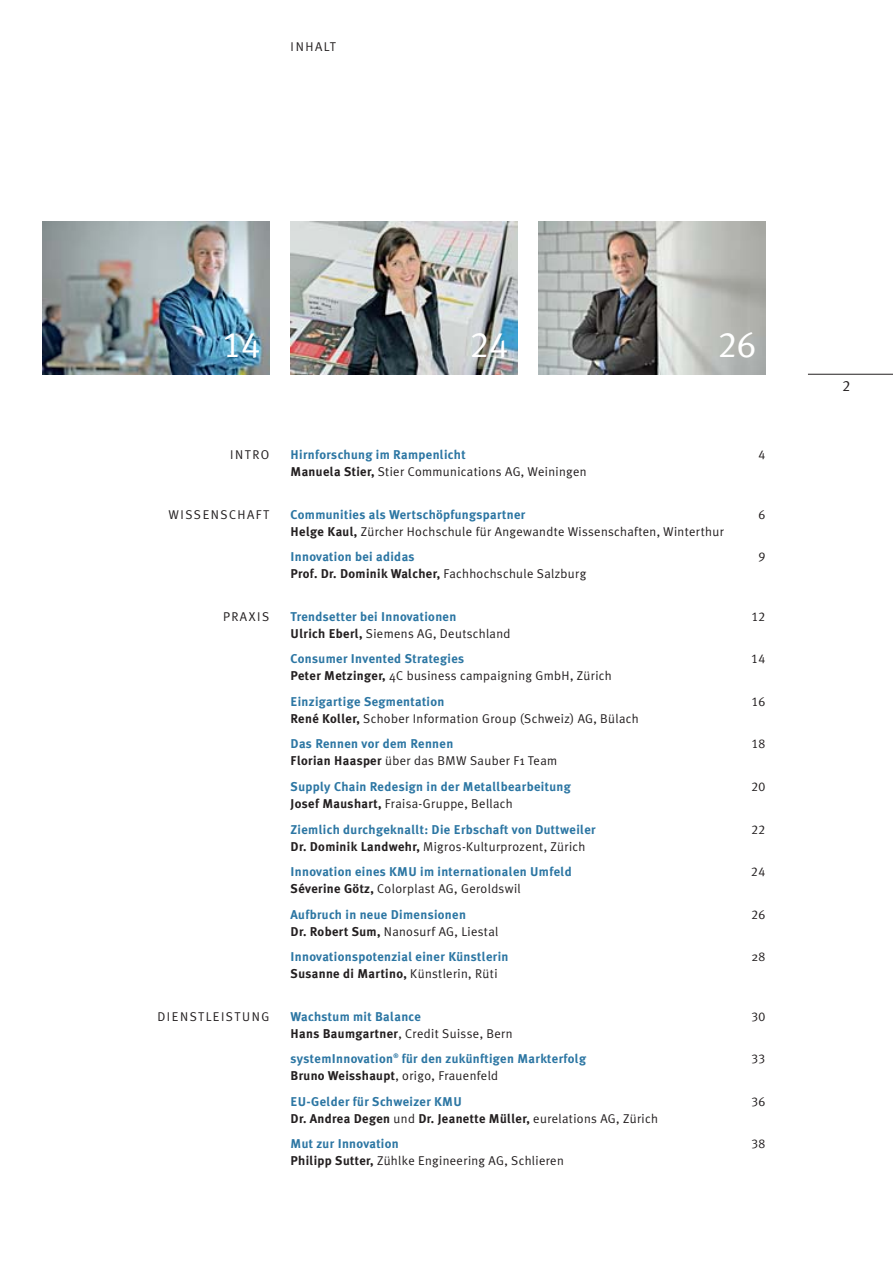
<style>
.page{position:relative;width:893px;height:1263px;background:#fff}
.page>*{position:absolute;margin:0;border:0;box-sizing:border-box;transform-origin:0 0}
.t1{font:36px "Meta Caps";color:#fff}
.t2{font:15px "Meta Plus Normal Caps";color:#231f20}
.t3{font:12.75px "Meta Plus Normal";letter-spacing:.025em;color:#231f20}
.t4{font:700 12.75px "Meta Plus";letter-spacing:.025em;color:#2c76a3}
.t5{font:700 12.75px/25.5px "Meta Plus";letter-spacing:.025em;color:#231f20}
.t6{font:12.75px "Meta Plus Normal Caps";letter-spacing:.025em;color:#231f20}
.t7{font:12.75px "Meta Plus Normal";letter-spacing:.11em;color:#231f20}
.t8{font:12.75px "Meta Plus Normal";letter-spacing:.115em;color:#231f20}
.s1{font-family:"Meta Plus";font-weight:700}
.s2{font-family:"Meta Plus Normal";font-weight:400}
.s3{color:#2c76a3}
</style>
<div class="page">
<img style="left:539px;top:221px;width:226px;height:153px">
<img style="left:291px;top:221px;width:226px;height:153px">
<img style="left:43px;top:221px;width:226px;height:153px">
<hr style="left:808px;top:374px;width:84px;height:1px;background:#231f20">
<p class="t3" style="left:291px;top:39px;width:47px">INHALT</p>
<h1 class="t1" style="left:222px;top:324px;width:40px">14</h1>
<h1 class="t1" style="left:470px;top:324px;width:40px">24</h1>
<h1 class="t1" style="left:718px;top:324px;width:40px">26</h1>
<p class="t3" style="left:230px;top:447px;width:41px">INTRO</p>
<p class="t8" style="left:169px;top:507px;width:102px">WISSENSCHAFT</p>
<p class="t3" style="left:223px;top:609px;width:48px">PRAXIS</p>
<p class="t7" style="left:157px;top:1009px;width:113px">DIENSTLEISTUNG</p>
<p class="t4" style="left:291px;top:447px;width:177px">Hirnforschung im Rampenlicht</p>
<p class="t6" style="left:758px;top:447px;width:8px">4</p>
<p class="t3" style="left:291px;top:464px;width:298px"><span class="s1">Manuela Stier,</span> Stier Communications AG, Weiningen</p>
<p class="t4" style="left:291px;top:507px;width:236px">Communities als Wertschöpfungspartner</p>
<p class="t6" style="left:759px;top:507px;width:8px">6</p>
<p class="t3" style="left:291px;top:524px;width:435px"><span class="s1">Helge Kaul,</span> Zürcher Hochschule für Angewandte Wissenschaften, Winterthur</p>
<p class="t4" style="left:291px;top:549px;width:126px">Innovation bei adidas</p>
<p class="t6" style="left:759px;top:549px;width:8px">9</p>
<p class="t5" style="left:291px;top:561px;width:297px">Prof. Dr. Dominik Walcher, <span class="s2">Fachhochschule Salzburg</span></p>
<p class="t4" style="left:291px;top:609px;width:167px">Trendsetter bei Innovationen</p>
<p class="t6" style="left:751px;top:609px;width:15px">12</p>
<p class="t3" style="left:291px;top:626px;width:221px"><span class="s1">Ulrich Eberl,</span> Siemens AG, Deutschland</p>
<p class="t4" style="left:291px;top:652px;width:175px">Consumer Invented Strategies</p>
<p class="t6" style="left:751px;top:652px;width:16px">14</p>
<p class="t3" style="left:291px;top:669px;width:323px"><span class="s1">Peter Metzinger,</span> 4C business campaigning GmbH, Zürich</p>
<p class="t4" style="left:291px;top:694px;width:155px">Einzigartige Segmentation</p>
<p class="t6" style="left:751px;top:694px;width:15px">16</p>
<p class="t3" style="left:291px;top:711px;width:350px"><span class="s1">René Koller,</span> Schober Information Group (Schweiz) AG, Bülach</p>
<p class="t4" style="left:291px;top:737px;width:164px">Das Rennen vor dem Rennen</p>
<p class="t6" style="left:751px;top:737px;width:15px">18</p>
<p class="t3" style="left:291px;top:754px;width:268px"><span class="s1">Florian Haasper</span> über das BMW Sauber F1 Team</p>
<p class="t4" style="left:291px;top:779px;width:282px">Supply Chain Redesign in der Metallbearbeitung</p>
<p class="t6" style="left:751px;top:779px;width:15px">20</p>
<p class="t3" style="left:291px;top:796px;width:224px"><span class="s1">Josef Maushart,</span> Fraisa-Gruppe, Bellach</p>
<p class="t4" style="left:291px;top:822px;width:307px">Ziemlich durchgeknallt: Die Erbschaft von Duttweiler</p>
<p class="t6" style="left:751px;top:822px;width:15px">22</p>
<p class="t3" style="left:291px;top:839px;width:296px"><span class="s1">Dr. Dominik Landwehr,</span> Migros-Kulturprozent, Zürich</p>
<p class="t4" style="left:291px;top:864px;width:283px">Innovation eines KMU im internationalen Umfeld</p>
<p class="t6" style="left:751px;top:864px;width:16px">24</p>
<p class="t3" style="left:291px;top:881px;width:232px"><span class="s1">Séverine Götz,</span> Colorplast AG, Geroldswil</p>
<p class="t4" style="left:291px;top:907px;width:177px">Aufbruch in neue Dimensionen</p>
<p class="t6" style="left:751px;top:907px;width:15px">26</p>
<p class="t3" style="left:291px;top:924px;width:209px"><span class="s1">Dr. Robert Sum,</span> Nanosurf AG, Liestal</p>
<p class="t4" style="left:291px;top:949px;width:219px">Innovationspotenzial einer Künstlerin</p>
<p class="t3" style="left:751px;top:949px;width:15px">28</p>
<p class="t5" style="left:291px;top:961px;width:209px">Susanne di Martino, <span class="s2">Künstlerin, Rüti</span></p>
<p class="t4" style="left:291px;top:1009px;width:132px">Wachstum mit Balance</p>
<p class="t6" style="left:751px;top:1009px;width:15px">30</p>
<p class="t3" style="left:291px;top:1026px;width:224px"><span class="s1">Hans Baumgartner</span>, Credit Suisse, Bern</p>
<p class="t4" style="left:291px;top:1051px;width:297px">systemInnovation<sup>®</sup> für den zukünftigen Markterfolg</p>
<p class="t6" style="left:751px;top:1051px;width:15px">33</p>
<p class="t3" style="left:291px;top:1068px;width:209px"><span class="s1">Bruno Weisshaupt</span>, origo, Frauenfeld</p>
<p class="t4" style="left:291px;top:1094px;width:173px">EU-Gelder für Schweizer KMU</p>
<p class="t6" style="left:751px;top:1094px;width:15px">36</p>
<p class="t5" style="left:291px;top:1105px;width:369px">Dr. Andrea Degen <span class="s2">und</span> Dr. Jeanette Müller, <span class="s2">eurelations AG, Zürich<br></span><span class="s3">Mut zur Innovation</span></p>
<p class="t6" style="left:751px;top:1136px;width:15px">38</p>
<p class="t3" style="left:291px;top:1153px;width:275px"><span class="s1">Philipp Sutter,</span> Zühlke Engineering AG, Schlieren</p>
<p class="t2" style="left:842px;top:377px;width:10px">2</p>
</div>
